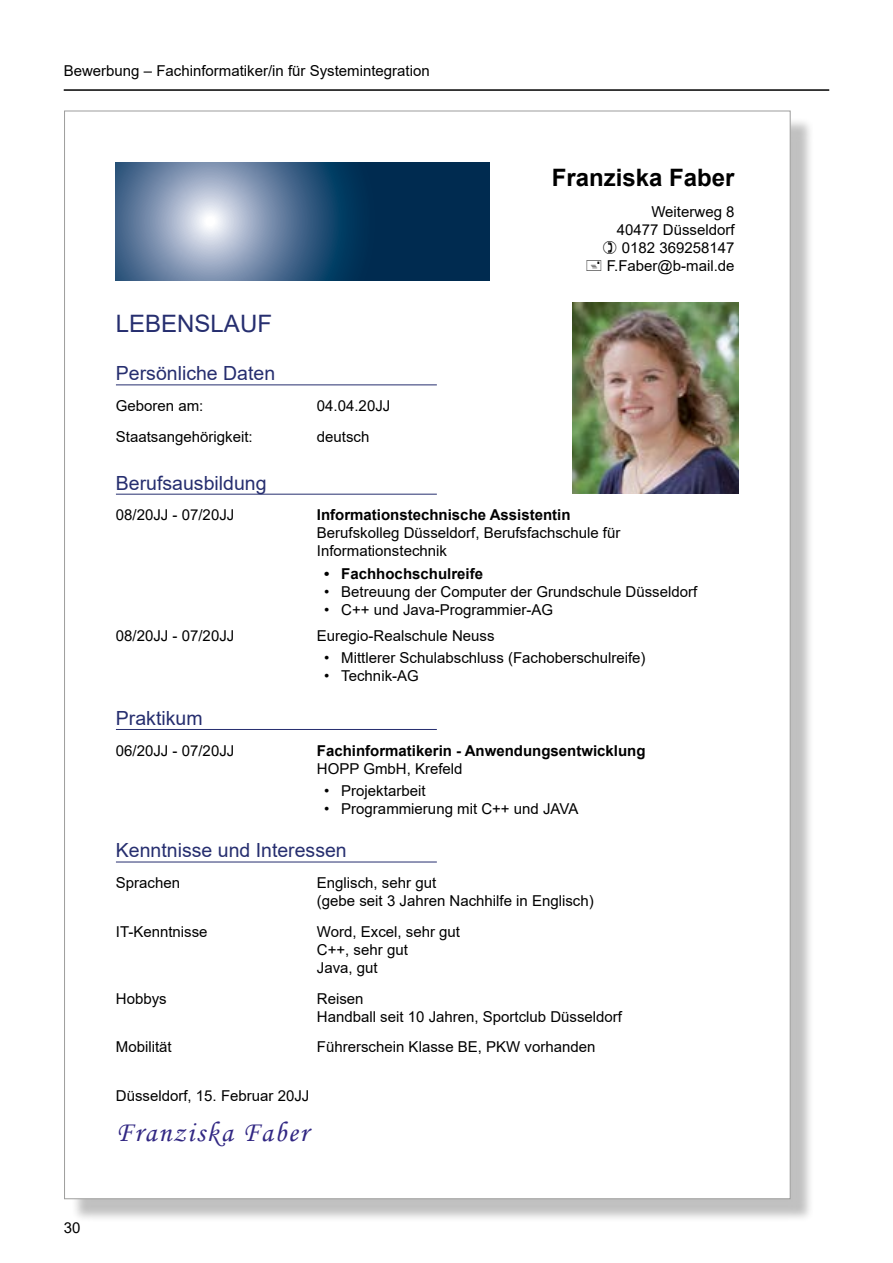
<style>
.page{position:relative;width:893px;height:1263px;background:#fff}
.page>*{position:absolute;margin:0;border:0;box-sizing:border-box;transform-origin:0 0}
.t1{font:28.5px "Monotype Corsiva";letter-spacing:.06em;color:#312783}
.Bewerbung-Standard{font:700 24px "Arial";color:#000}
.Bewerbung-LL-Standard{font:24px "Arial";color:#262e6f}
.Bewerbung-LL-Standard-2{font:19.5px "Arial";color:#262e6f}
.Bewerbung-LL-Standard-3{font:15px/18px "Arial";color:#000}
.Bewerbung-LL-Standard-4{font:700 15px/18px "Arial";color:#000}
.Bewerbung-Standard-2{font:15px/18px "Arial";color:#000;text-align:right}
.Standard-ohne-Absatz{font:15px "Arial";color:#000}
.s1{font-weight:700}
.s2{font-weight:400}
</style>
<div class="page">
<hr style="left:64px;top:90px;width:765px;height:1px;background:#000">
<div style="left:71px;top:118px;width:743px;height:1104px;background:#000;opacity:.25"></div>
<div style="left:64px;top:111px;width:726px;height:1088px;background:#fff;border:1px solid #9d9d9c"></div>
<hr style="left:116px;top:384px;width:321px;height:1px;background:#262e6f">
<hr style="left:116px;top:494px;width:321px;height:1px;background:#262e6f">
<hr style="left:116px;top:729px;width:321px;height:1px;background:#262e6f">
<hr style="left:116px;top:862px;width:321px;height:1px;background:#262e6f">
<svg style="left:116px;top:163px;width:373px;height:118px;background:#436384"></svg>
<img style="left:573px;top:302px;width:166px;height:191px">
<p class="Standard-ohne-Absatz" style="left:64px;top:60px;width:367px">Bewerbung – Fachinformatiker/in für Systemintegration</p>
<p class="Bewerbung-Standard" style="left:552px;top:161px;width:184px">Franziska Faber</p>
<p class="Bewerbung-Standard-2" style="left:607px;top:203px;width:129px">Weiterweg 8<br>40477 Düsseldorf<br>0182 369258147<br>F.Faber@b-mail.de</p>
<p class="Bewerbung-LL-Standard-3" style="left:64px;top:1219px;width:18px">30</p>
<p class="Bewerbung-LL-Standard" style="left:116px;top:307px;width:158px">LEBENSLAUF</p>
<p class="Bewerbung-LL-Standard-2" style="left:116px;top:360px;width:161px">Persönliche Daten</p>
<p class="Bewerbung-LL-Standard-3" style="left:116px;top:397px;width:89px">Geboren am:</p>
<p class="Bewerbung-LL-Standard-3" style="left:317px;top:397px;width:75px">04.04.20JJ</p>
<p class="Bewerbung-LL-Standard-3" style="left:116px;top:427px;width:138px">Staatsangehörigkeit:</p>
<p class="Bewerbung-LL-Standard-3" style="left:317px;top:427px;width:54px">deutsch</p>
<p class="Bewerbung-LL-Standard-2" style="left:116px;top:469px;width:152px">Berufsausbildung</p>
<p class="Bewerbung-LL-Standard-3" style="left:116px;top:506px;width:120px">08/20JJ - 07/20JJ</p>
<p class="Bewerbung-LL-Standard-3" style="left:317px;top:506px;width:305px"><span class="s1">Informationstechnische Assistentin<br></span>Berufskolleg Düsseldorf, Berufsfachschule für<br>Informationstechnik</p>
<p class="Bewerbung-LL-Standard-4" style="left:324px;top:564px;width:160px">• Fachhochschulreife</p>
<p class="Bewerbung-LL-Standard-3" style="left:324px;top:582px;width:374px">• Betreuung der Computer der Grundschule Düsseldorf</p>
<p class="Bewerbung-LL-Standard-3" style="left:324px;top:600px;width:230px">• C++ und Java-Programmier-AG</p>
<p class="Bewerbung-LL-Standard-3" style="left:116px;top:627px;width:120px">08/20JJ - 07/20JJ</p>
<p class="Bewerbung-LL-Standard-3" style="left:317px;top:627px;width:179px">Euregio-Realschule Neuss</p>
<p class="Bewerbung-LL-Standard-3" style="left:324px;top:649px;width:323px">• Mittlerer Schulabschluss (Fachoberschulreife)</p>
<p class="Bewerbung-LL-Standard-3" style="left:324px;top:667px;width:96px">• Technik-AG</p>
<p class="Bewerbung-LL-Standard-2" style="left:116px;top:704px;width:88px">Praktikum</p>
<p class="Bewerbung-LL-Standard-3" style="left:116px;top:741px;width:120px">06/20JJ - 07/20JJ</p>
<p class="Bewerbung-LL-Standard-4" style="left:317px;top:741px;width:330px">Fachinformatikerin - Anwendungsentwicklung<br><span class="s2">HOPP GmbH, Krefeld</span></p>
<p class="Bewerbung-LL-Standard-3" style="left:324px;top:781px;width:103px">• Projektarbeit</p>
<p class="Bewerbung-LL-Standard-3" style="left:324px;top:799px;width:256px">• Programmierung mit C++ und JAVA</p>
<p class="Bewerbung-LL-Standard-2" style="left:116px;top:837px;width:232px">Kenntnisse und Interessen</p>
<p class="Bewerbung-LL-Standard-3" style="left:116px;top:874px;width:66px">Sprachen</p>
<p class="Bewerbung-LL-Standard-3" style="left:317px;top:874px;width:278px">Englisch, sehr gut<br>(gebe seit 3 Jahren Nachhilfe in Englisch)</p>
<p class="Bewerbung-LL-Standard-3" style="left:116px;top:922px;width:93px">IT-Kenntnisse</p>
<p class="Bewerbung-LL-Standard-3" style="left:317px;top:922px;width:145px">Word, Excel, sehr gut<br>C++, sehr gut<br>Java, gut</p>
<p class="Bewerbung-LL-Standard-3" style="left:116px;top:989px;width:52px">Hobbys</p>
<p class="Bewerbung-LL-Standard-3" style="left:317px;top:989px;width:307px">Reisen<br>Handball seit 10 Jahren, Sportclub Düsseldorf</p>
<p class="Bewerbung-LL-Standard-3" style="left:116px;top:1038px;width:57px">Mobilität</p>
<p class="Bewerbung-LL-Standard-3" style="left:317px;top:1038px;width:280px">Führerschein Klasse BE, PKW vorhanden</p>
<p class="Bewerbung-LL-Standard-3" style="left:116px;top:1087px;width:195px">Düsseldorf, 15. Februar 20JJ</p>
<p class="t1" style="left:116px;top:1115px;width:194px">Franziska Faber</p>
</div>
